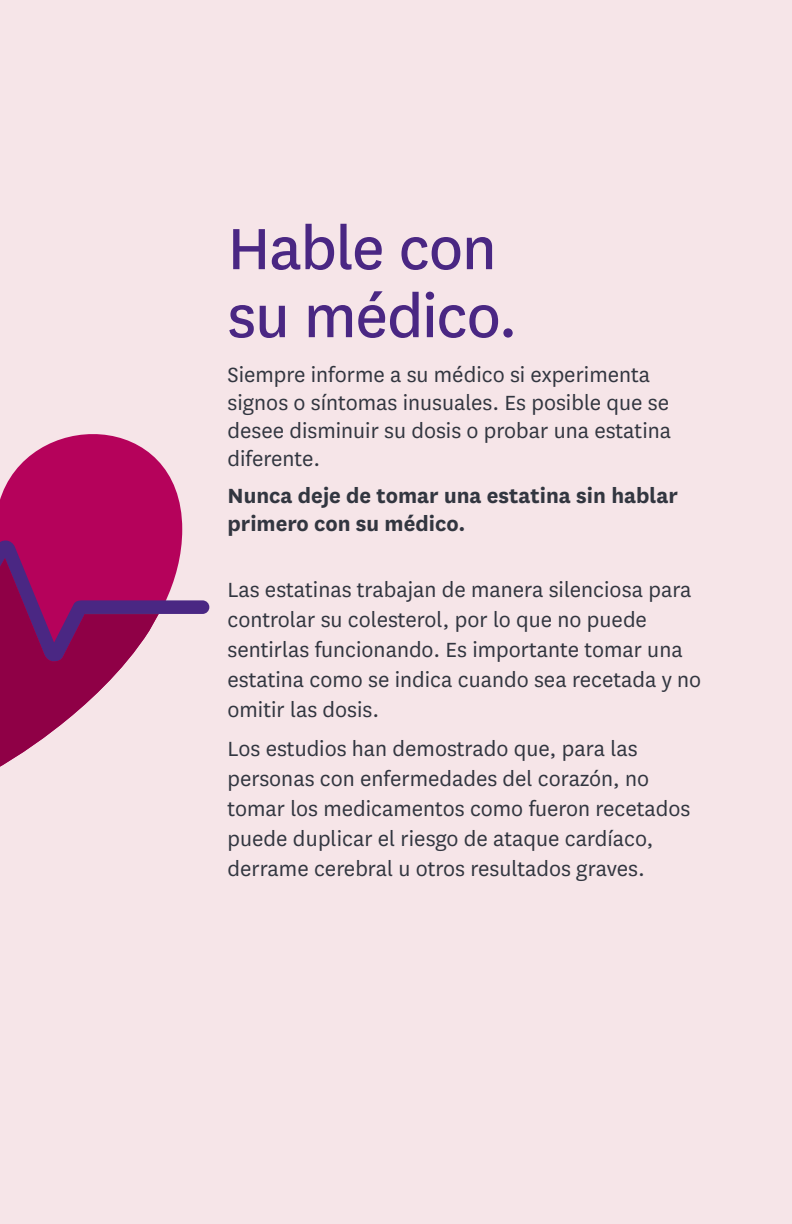
<style>
.page{position:relative;width:792px;height:1224px;background:#f6e5e8}
.page>*{position:absolute;margin:0;border:0;box-sizing:border-box;transform-origin:0 0}
.t1{font:68px/68px "National";letter-spacing:-.02em;color:#4a2783}
.National_12_14{font:24px/30px "National";color:#323640}
.H1_Subhead{font:24px/28px "National";color:#323640}
.H1_Subhead-2{font:700 24px/28px "National";color:#323640}
</style>
<div class="page">
<svg style="left:0;top:434px;width:182px;height:106px;fill:#b5025b"></svg>
<svg style="left:0;top:540px;width:209px;height:227px"></svg>
<h1 class="t1" style="left:228px;top:211px;width:292px">Hable con su médico.</h1>
<p class="H1_Subhead" style="left:228px;top:359px;width:445px">Siempre informe a su médico si experimenta signos o síntomas inusuales. Es posible que se desee disminuir su dosis o probar una estatina diferente.</p>
<p class="H1_Subhead-2" style="left:228px;top:480px;width:452px">Nunca deje de tomar una estatina sin hablar primero con su médico.</p>
<p class="National_12_14" style="left:228px;top:573px;width:475px">Las estatinas trabajan de manera silenciosa para controlar su colesterol, por lo que no puede sentirlas funcionando. Es importante tomar una estatina como se indica cuando sea recetada y no omitir las dosis.</p>
<p class="National_12_14" style="left:228px;top:732px;width:465px">Los estudios han demostrado que, para las personas con enfermedades del corazón, no tomar los medicamentos como fueron recetados puede duplicar el riesgo de ataque cardíaco, derrame cerebral u otros resultados graves.</p>
</div>
